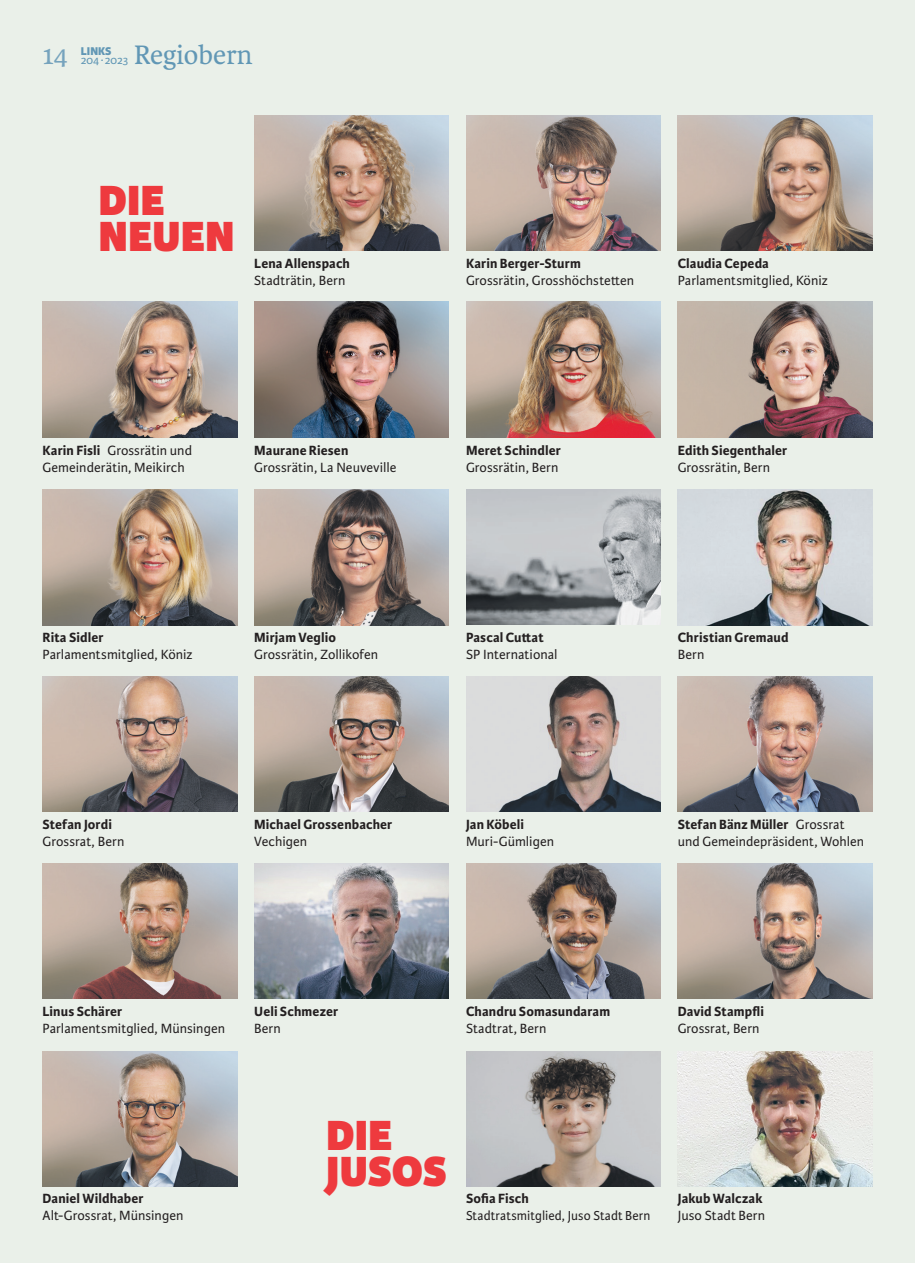
<style>
.page{position:relative;width:915px;height:1263px;background:#fff}
.page>*{position:absolute;margin:0;border:0;box-sizing:border-box;transform-origin:0 0}
.t1{font:800 45px/36px "Karmina Sans";letter-spacing:.005em;color:#ee3a3e}
.t2{font:28.5px "Karmina";color:#6197b5}
.t3{font:28.5px "Karmina";color:#76a3bd}
.t4{font:14.25px/17px "Karmina Sans";letter-spacing:.005em;color:#231f20}
.t5{font:700 14.25px "Karmina Sans";letter-spacing:.01em;color:#231f20}
.t6{font:13.8px "Karmina Sans";letter-spacing:.01em;color:#231f20}
.t7{font:12px "Karmina Sans";color:#6197b5}
.t8{font:800 12px "Karmina Sans";color:#6197b5}
.s1{font-weight:700}
</style>
<div class="page">
<div style="left:0;top:0;width:914px;height:1263px;background:#eaf0e9"></div>
<img style="left:254px;top:116px;width:195px;height:135px">
<img style="left:254px;top:302px;width:195px;height:135px">
<img style="left:254px;top:490px;width:195px;height:135px">
<img style="left:254px;top:676px;width:195px;height:135px">
<img style="left:254px;top:863px;width:195px;height:136px">
<img style="left:43px;top:302px;width:194px;height:135px">
<img style="left:43px;top:490px;width:194px;height:135px">
<img style="left:43px;top:676px;width:194px;height:135px">
<img style="left:43px;top:863px;width:194px;height:136px">
<img style="left:43px;top:1051px;width:194px;height:135px">
<img style="left:466px;top:116px;width:194px;height:135px">
<img style="left:466px;top:302px;width:194px;height:135px">
<img style="left:466px;top:490px;width:194px;height:135px">
<img style="left:466px;top:676px;width:194px;height:135px">
<img style="left:466px;top:863px;width:194px;height:136px">
<img style="left:466px;top:1051px;width:194px;height:135px">
<img style="left:677px;top:116px;width:195px;height:135px">
<img style="left:677px;top:302px;width:195px;height:135px">
<img style="left:677px;top:490px;width:195px;height:135px">
<img style="left:677px;top:676px;width:195px;height:135px">
<img style="left:677px;top:863px;width:195px;height:136px">
<img style="left:677px;top:1051px;width:195px;height:135px">
<h2 class="t2" style="left:134px;top:39px;width:120px">Regiobern</h2>
<h2 class="t3" style="left:43px;top:39px;width:27px">14</h2>
<p class="t8" style="left:81px;top:44px;width:32px">LINKS</p>
<p class="t7" style="left:81px;top:53px;width:49px">204∙ 2023</p>
<h1 class="t1" style="left:99px;top:184px;width:137px">DIE<br>NEUEN</h1>
<p class="t5" style="left:254px;top:255px;width:97px">Lena Allenspach</p>
<p class="t4" style="left:254px;top:272px;width:93px">Stadträtin, Bern</p>
<p class="t4" style="left:43px;top:442px;width:151px"><span class="s1">Karin Fisli</span> Grossrätin und<br>Gemeinderätin, Meikirch</p>
<p class="t5" style="left:254px;top:442px;width:96px">Maurane Riesen</p>
<p class="t4" style="left:254px;top:459px;width:144px">Grossrätin, La Neuveville</p>
<p class="t5" style="left:466px;top:255px;width:116px">Karin Berger-Sturm</p>
<p class="t4" style="left:466px;top:272px;width:170px">Grossrätin, Grosshöchstetten</p>
<p class="t5" style="left:677px;top:255px;width:93px">Claudia Cepeda</p>
<p class="t4" style="left:677px;top:272px;width:151px">Parlamentsmitglied, Köniz</p>
<p class="t5" style="left:466px;top:442px;width:96px">Meret Schindler</p>
<p class="t4" style="left:466px;top:459px;width:94px">Grossrätin, Bern</p>
<p class="t5" style="left:677px;top:442px;width:111px">Edith Siegenthaler</p>
<p class="t4" style="left:677px;top:459px;width:94px">Grossrätin, Bern</p>
<p class="t5" style="left:43px;top:629px;width:62px">Rita Sidler</p>
<p class="t4" style="left:43px;top:646px;width:151px">Parlamentsmitglied, Köniz</p>
<p class="t5" style="left:254px;top:629px;width:83px">Mirjam Veglio</p>
<p class="t4" style="left:254px;top:646px;width:125px">Grossrätin, Zollikofen</p>
<p class="t5" style="left:466px;top:629px;width:79px">Pascal Cuttat</p>
<p class="t4" style="left:466px;top:646px;width:93px">SP International</p>
<p class="t5" style="left:677px;top:629px;width:112px">Christian Gremaud</p>
<p class="t4" style="left:677px;top:646px;width:28px">Bern</p>
<p class="t5" style="left:43px;top:816px;width:71px">Stefan Jordi</p>
<p class="t4" style="left:43px;top:833px;width:83px">Grossrat, Bern</p>
<p class="t5" style="left:254px;top:816px;width:139px">Michael Grossenbacher</p>
<p class="t4" style="left:254px;top:833px;width:54px">Vechigen</p>
<p class="t5" style="left:466px;top:816px;width:59px">Jan Köbeli</p>
<p class="t4" style="left:466px;top:833px;width:90px">Muri-Gümligen</p>
<p class="t4" style="left:677px;top:816px;width:188px"><span class="s1">Stefan Bänz Müller</span> Grossrat und Gemeindepräsident, Wohlen</p>
<p class="t5" style="left:43px;top:1003px;width:81px">Linus Schärer</p>
<p class="t4" style="left:43px;top:1020px;width:184px">Parlamentsmitglied, Münsingen</p>
<p class="t5" style="left:254px;top:1003px;width:85px">Ueli Schmezer</p>
<p class="t4" style="left:254px;top:1020px;width:28px">Bern</p>
<p class="t5" style="left:466px;top:1003px;width:146px">Chandru Somasundaram</p>
<p class="t4" style="left:466px;top:1020px;width:82px">Stadtrat, Bern</p>
<p class="t5" style="left:677px;top:1003px;width:88px">David Stampfli</p>
<p class="t4" style="left:677px;top:1020px;width:83px">Grossrat, Bern</p>
<p class="t5" style="left:43px;top:1191px;width:103px">Daniel Wildhaber</p>
<p class="t4" style="left:43px;top:1208px;width:142px">Alt-Grossrat, Münsingen</p>
<h1 class="t1" style="left:326px;top:1119px;width:122px">DIE<br>JUSOS</h1>
<p class="t5" style="left:466px;top:1190px;width:64px">Sofia Fisch</p>
<p class="t6" style="left:466px;top:1208px;width:186px">Stadtratsmitglied, Juso Stadt Bern</p>
<p class="t5" style="left:677px;top:1191px;width:86px">Jakub Walczak</p>
<p class="t4" style="left:677px;top:1208px;width:89px">Juso Stadt Bern</p>
</div>
